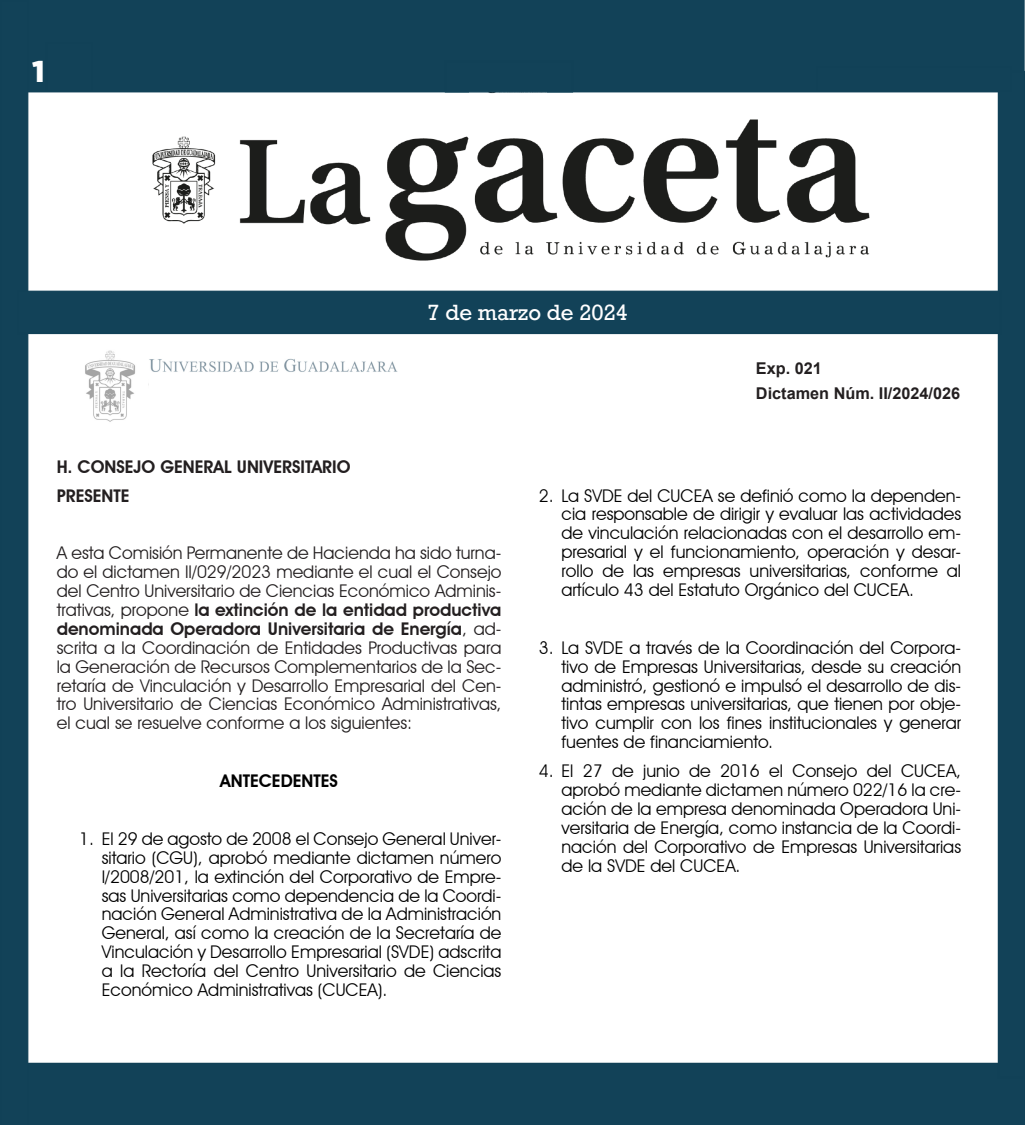
<style>
.page{position:relative;width:1025px;height:1125px;background:#fff}
.page>*{position:absolute;margin:0;border:0;box-sizing:border-box;transform-origin:0 0}
.t1{font:900 30px "Gotham";color:#fff}
.t2{font:20.75px "Rockwell";color:#fff}
.t3{font:17.5px/18.9px "Avant Garde IT Cby BT";color:#000;text-align:justify}
.t4{font:17.5px/18.9px "Avant Garde IT Cby BT";color:#231f20;text-align:justify}
.t5{font:600 17.5px "Avant Garde IT Cby BT";color:#231f20}
.t6{font:600 17.5px "Avant Garde IT Cby BT";color:#000}
.Body_Text_3{font:700 16.25px "Arial";color:#231f20}
.s1{font-weight:600}
</style>
<div class="page">
<div style="left:28px;top:0;width:996px;height:92px;background:#124258"></div>
<div style="left:28px;top:1063px;width:996px;height:62px;background:#124258"></div>
<div style="left:997px;top:71px;width:27px;height:1007px;background:#124258;border:1px solid #114157"></div>
<div style="left:0;top:0;width:28px;height:1125px;background:#124258"></div>
<img style="left:152px;top:119px;width:718px;height:142px">
<div style="left:18px;top:291px;width:982px;height:43px;background:#124258"></div>
<img style="left:85px;top:350px;width:313px;height:72px">
<div style="left:444px;top:61px;width:129px;height:32px;background:#124258;border:1px solid #114157"></div>
<div style="left:46px;top:42px;width:46px;height:50px;background:#124258"></div>
<div style="left:149px;top:377px;width:239px;height:28px;background:#fff"></div>
<div style="left:815px;top:67px;width:196px;height:25px;background:#124258"></div>
<h1 class="t1" style="left:32px;top:54px;width:14px">1</h1>
<p class="t2" style="left:427px;top:300px;width:202px">7 de marzo de 2024</p>
<p class="Body_Text_3" style="left:755px;top:358px;width:67px">Exp. 021</p>
<p class="Body_Text_3" style="left:755px;top:383px;width:206px">Dictamen Núm. II/2024/026</p>
<p class="t5" style="left:57px;top:456px;width:295px">H. CONSEJO GENERAL UNIVERSITARIO</p>
<p class="t5" style="left:57px;top:485px;width:74px">PRESENTE</p>
<p class="t4" style="left:57px;top:544px;width:446px">A esta Comisión Permanente de Hacienda ha sido turna&shy;do el dictamen II/029/2023 mediante el cual el Consejo del Centro Universitario de Ciencias Económico Adminis&shy;trativas, propone <span class="s1">la extinción de la entidad productiva denominada Operadora Universitaria de Energía</span>, ad&shy;scrita a la Coordinación de Entidades Productivas para la Generación de Recursos Complementarios de la Sec&shy;retaría de Vinculación y Desarrollo Empresarial del Cen&shy;tro Universitario de Ciencias Económico Administrativas, el cual se resuelve conforme a los siguientes:</p>
<p class="t6" style="left:220px;top:770px;width:119px">ANTECEDENTES</p>
<p class="t3" style="left:102px;top:829px;width:401px;text-indent:-22px">1. El 29 de agosto de 2008 el Consejo General Univer&shy;sitario (CGU), aprobó mediante dictamen número I/2008/201, la extinción del Corporativo de Empre&shy;sas Universitarias como dependencia de la Coordi&shy;nación General Administrativa de la Administración General, así como la creación de la Secretaría de Vinculación y Desarrollo Empresarial (SVDE) adscrita a la Rectoría del Centro Universitario de Ciencias Económico Administrativas (CUCEA).</p>
<p class="t3" style="left:561px;top:486px;width:401px;text-indent:-22px">2. La SVDE del CUCEA se definió como la dependen&shy;cia responsable de dirigir y evaluar las actividades de vinculación relacionadas con el desarrollo em&shy;presarial y el funcionamiento, operación y desar&shy;rollo de las empresas universitarias, conforme al artículo 43 del Estatuto Orgánico del CUCEA.</p>
<p class="t3" style="left:561px;top:638px;width:401px;text-indent:-22px">3. La SVDE a través de la Coordinación del Corpora&shy;tivo de Empresas Universitarias, desde su creación administró, gestionó e impulsó el desarrollo de dis&shy;tintas empresas universitarias, que tienen por obje&shy;tivo cumplir con los fines institucionales y generar fuentes de financiamiento.</p>
<p class="t3" style="left:561px;top:761px;width:401px;text-indent:-22px">4. El 27 de junio de 2016 el Consejo del CUCEA, aprobó mediante dictamen número 022/16 la cre&shy;ación de la empresa denominada Operadora Uni&shy;versitaria de Energía, como instancia de la Coordi&shy;nación del Corporativo de Empresas Universitarias de la SVDE del CUCEA.</p>
</div>
